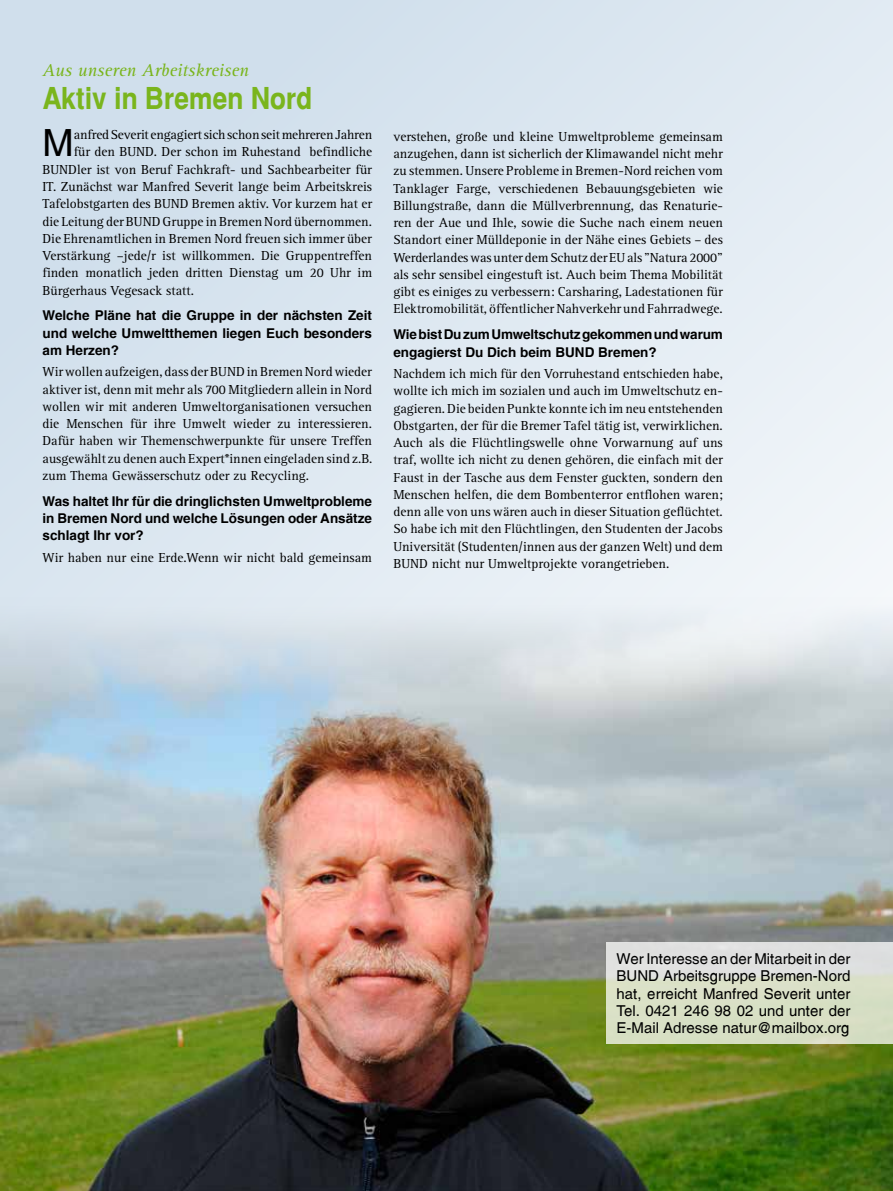
<style>
.page{position:relative;width:893px;height:1191px;background:#fff}
.page>*{position:absolute;margin:0;border:0;box-sizing:border-box;transform-origin:0 0}
.t1{font:37.5px "Switzerland Plain";color:#000}
.t2{font:700 30px "Switzerland Narrow";color:#7ab51d;scale:1.07 1}
.t3{font:italic 18px "Agfa Rotis Serif";color:#7ab51d}
.t4{font:15px/17.2px "Switzerland Plain";color:#000;text-align:justify}
.t5{font:13.5px/17.2px "Agfa Rotis Serif";color:#000;text-align:justify}
.t6{font:700 13.5px/17.2px "Switzerland";color:#000;text-align:justify}
</style>
<div class="page">
<div style="left:0;top:0;width:893px;height:1191px;background:linear-gradient(to right,#d0dfec,#ebf1f6)"></div>
<img style="left:0;top:597px;width:893px;height:594px">
<div style="left:606px;top:942px;width:287px;height:101px;background:linear-gradient(to bottom,#e1e1e2,#d4dfba)"></div>
<h3 class="t3" style="left:43px;top:60px;width:208px">Aus unseren Arbeitskreisen</h3>
<h2 class="t2" style="left:43px;top:81px;width:254px">Aktiv in Bremen Nord</h2>
<h1 class="t1" style="left:43px;top:121px;width:33px">M</h1>
<p class="t5" style="left:74px;top:126px;width:300px">anfred Severit engagiert sich schon seit mehreren Jahren</p>
<p class="t5" style="left:74px;top:144px;width:300px">für den BUND. Der schon im Ruhestand befindliche</p>
<p class="t5" style="left:43px;top:161px;width:331px">BUNDler ist von Beruf Fachkraft- und Sachbearbeiter für</p>
<p class="t5" style="left:43px;top:178px;width:331px">IT. Zunächst war Manfred Severit lange beim Arbeitskreis</p>
<p class="t5" style="left:43px;top:195px;width:331px">Tafelobstgarten des BUND Bremen aktiv. Vor kurzem hat er</p>
<p class="t5" style="left:43px;top:213px;width:331px">die Leitung der BUND Gruppe in Bremen Nord übernommen.</p>
<p class="t5" style="left:43px;top:230px;width:331px">Die Ehrenamtlichen in Bremen Nord freuen sich immer über</p>
<p class="t5" style="left:43px;top:247px;width:331px">Verstärkung –jede/r ist willkommen. Die Gruppentreffen</p>
<p class="t5" style="left:43px;top:264px;width:331px">finden monatlich jeden dritten Dienstag um 20 Uhr im</p>
<p class="t5" style="left:43px;top:282px;width:153px">Bürgerhaus Vegesack statt.</p>
<p class="t6" style="left:43px;top:307px;width:331px">Welche Pläne hat die Gruppe in der nächsten Zeit und welche Umweltthemen liegen Euch besonders am Herzen?</p>
<p class="t5" style="left:43px;top:364px;width:331px">Wir wollen aufzeigen, dass der BUND in Bremen Nord wieder aktiver ist, denn mit mehr als 700 Mitgliedern allein in Nord wollen wir mit anderen Umweltorganisationen versuchen die Menschen für ihre Umwelt wieder zu interessieren.<br>Dafür haben wir Themenschwerpunkte für unsere Treffen ausgewählt zu denen auch Expert*innen eingeladen sind z.B. zum Thema Gewässerschutz oder zu Recycling.</p>
<p class="t6" style="left:43px;top:492px;width:331px">Was haltet Ihr für die dringlichsten Umweltprobleme in Bremen Nord und welche Lösungen oder Ansätze schlagt Ihr vor?</p>
<p class="t5" style="left:43px;top:549px;width:331px">Wir haben nur eine Erde.Wenn wir nicht bald gemeinsam</p>
<p class="t5" style="left:393px;top:128px;width:331px">verstehen, große und kleine Umweltprobleme gemeinsam anzugehen, dann ist sicherlich der Klimawandel nicht mehr zu stemmen. Unsere Probleme in Bremen-Nord reichen vom Tanklager Farge, verschiedenen Bebauungsgebieten wie Billungstraße, dann die Müllverbrennung, das Renaturie&shy;ren der Aue und Ihle, sowie die Suche nach einem neuen Standort einer Mülldeponie in der Nähe eines Gebiets – des Werderlandes was unter dem Schutz der EU als "Natura 2000" als sehr sensibel eingestuft ist. Auch beim Thema Mobilität gibt es einiges zu verbessern: Carsharing, Ladestationen für Elektromobilität, öffentlicher Nahverkehr und Fahrradwege.</p>
<p class="t6" style="left:393px;top:326px;width:331px">Wie bist Du zum Umweltschutz gekommen und warum engagierst Du Dich beim BUND Bremen?</p>
<p class="t5" style="left:393px;top:365px;width:331px">Nachdem ich mich für den Vorruhestand entschieden habe, wollte ich mich im sozialen und auch im Umweltschutz en&shy;gagieren. Die beiden Punkte konnte ich im neu entstehenden Obstgarten, der für die Bremer Tafel tätig ist, verwirklichen.<br>Auch als die Flüchtlingswelle ohne Vorwarnung auf uns traf, wollte ich nicht zu denen gehören, die einfach mit der Faust in der Tasche aus dem Fenster guckten, sondern den Menschen helfen, die dem Bombenterror entflohen waren; denn alle von uns wären auch in dieser Situation geflüchtet.<br>So habe ich mit den Flüchtlingen, den Studenten der Jacobs Universität (Studenten/innen aus der ganzen Welt) und dem BUND nicht nur Umweltprojekte vorangetrieben.</p>
<p class="t4" style="left:617px;top:950px;width:235px">Wer Interesse an der Mitarbeit in der BUND Arbeitsgruppe Bremen-Nord hat, erreicht Manfred Severit unter Tel. 0421 246 98 02 und unter der E-Mail Adresse natur@mailbox.org</p>
</div>
